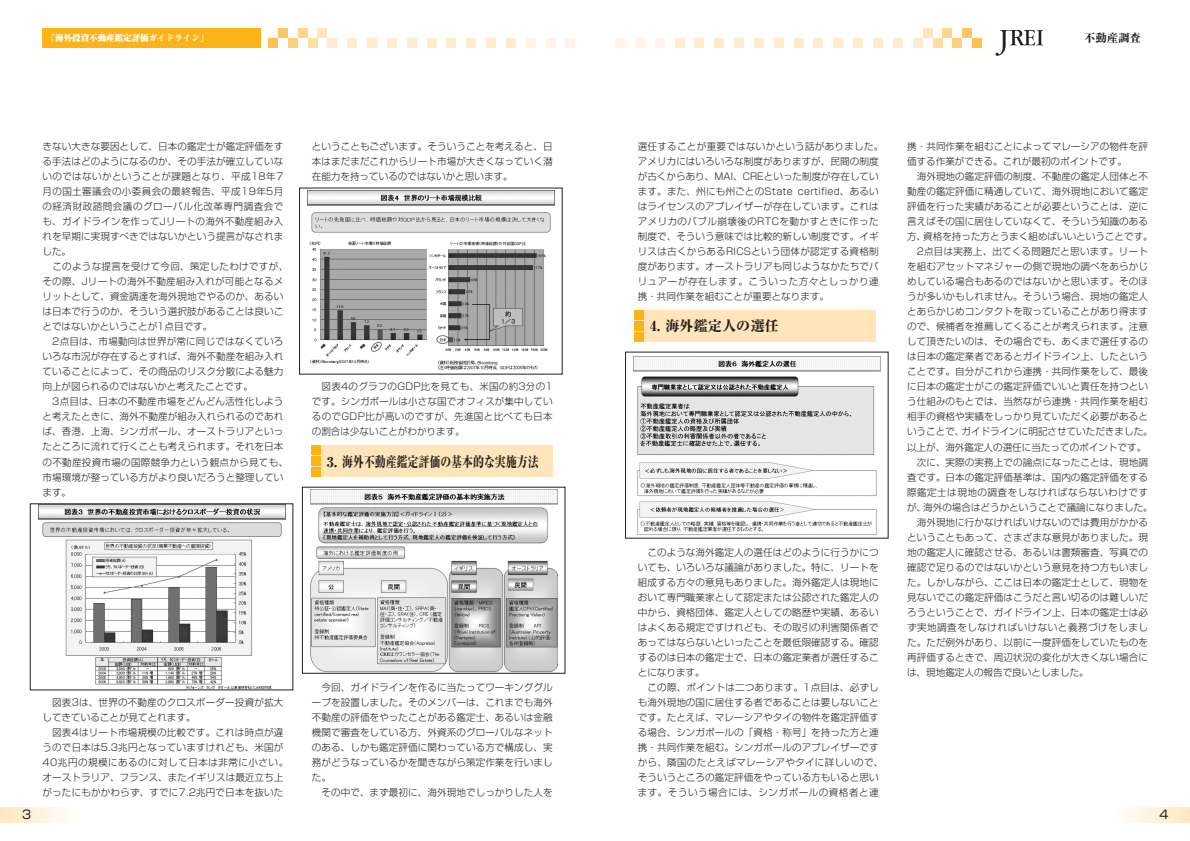
<style>
.page{position:relative;width:1190px;height:841px;background:#fff}
.page>*{position:absolute;margin:0;border:0;box-sizing:border-box;transform-origin:0 0}
.t1{font:800 14.2px "Ryumin";color:#231f20}
.t2{font:12px "Shin Go";color:#231f20}
.t3{font:800 11.3px "Ryumin";color:#231f20}
.t4{font:300 9.6px/15px "Shin Go";letter-spacing:.005em;color:#231f20;text-align:justify}
.t5{font:300 9.6px "Shin Go";letter-spacing:.05em;color:#231f20}
.t6{font:900 8.5px "Ryumin";color:#fff}
</style>
<div class="page">
<svg style="left:0;top:808px;width:66px;height:14px"></svg>
<svg style="left:1126px;top:808px;width:64px;height:14px"></svg>
<img style="left:38px;top:505px;width:247px;height:183px">
<div style="left:30px;top:503px;width:263px;height:187px;border:1px solid #231f20"></div>
<img style="left:308px;top:190px;width:247px;height:180px">
<div style="left:312px;top:445px;width:241px;height:31px;background:#ffe5b9"></div>
<div style="left:312px;top:445px;width:9px;height:9px;background:#fcb315"></div>
<div style="left:312px;top:456px;width:9px;height:9px;background:#fcb315"></div>
<div style="left:312px;top:467px;width:9px;height:9px;background:#fcb315"></div>
<img style="left:310px;top:489px;width:247px;height:183px">
<div style="left:302px;top:487px;width:264px;height:187px;border:1px solid #231f20"></div>
<div style="left:635px;top:310px;width:241px;height:31px;background:#ffe5b9"></div>
<div style="left:635px;top:310px;width:9px;height:9px;background:#fcb315"></div>
<div style="left:635px;top:321px;width:9px;height:9px;background:#fcb315"></div>
<div style="left:635px;top:332px;width:9px;height:9px;background:#fcb315"></div>
<img style="left:634px;top:356px;width:247px;height:179px">
<div style="left:43px;top:28px;width:218px;height:20px;background:#fcb315"></div>
<div style="left:347px;top:38px;width:10px;height:10px;background:#ffecce"></div>
<svg style="left:996px;top:30px;width:47px;height:26px"></svg>
<div style="left:268px;top:38px;width:10px;height:10px;background:#fec14d"></div>
<div style="left:278px;top:28px;width:10px;height:10px;background:#fec765"></div>
<div style="left:288px;top:38px;width:10px;height:10px;background:#ffcf7b"></div>
<div style="left:298px;top:28px;width:10px;height:10px;background:#ffd68e"></div>
<div style="left:308px;top:38px;width:9px;height:10px;background:#ffdda3"></div>
<div style="left:317px;top:28px;width:10px;height:10px;background:#ffe5b9"></div>
<div style="left:327px;top:38px;width:10px;height:10px;background:#ffecce"></div>
<div style="left:893px;top:38px;width:10px;height:10px;background:#ffecce"></div>
<div style="left:913px;top:38px;width:10px;height:10px;background:#ffecce"></div>
<div style="left:923px;top:28px;width:10px;height:10px;background:#ffe5b9"></div>
<div style="left:933px;top:38px;width:10px;height:10px;background:#ffdda3"></div>
<div style="left:943px;top:28px;width:9px;height:10px;background:#ffd68e"></div>
<div style="left:952px;top:38px;width:10px;height:10px;background:#ffcf7b"></div>
<div style="left:962px;top:28px;width:10px;height:10px;background:#fec765"></div>
<div style="left:972px;top:38px;width:10px;height:10px;background:#fec14d"></div>
<div style="left:367px;top:38px;width:10px;height:10px;background:#ffecce"></div>
<div style="left:387px;top:38px;width:10px;height:10px;background:#ffecce"></div>
<div style="left:407px;top:38px;width:10px;height:10px;background:#ffecce"></div>
<div style="left:427px;top:38px;width:10px;height:10px;background:#ffecce"></div>
<div style="left:446px;top:38px;width:10px;height:10px;background:#ffecce"></div>
<div style="left:466px;top:38px;width:10px;height:10px;background:#ffecce"></div>
<div style="left:486px;top:38px;width:10px;height:10px;background:#ffecce"></div>
<div style="left:506px;top:38px;width:10px;height:10px;background:#ffecce"></div>
<div style="left:526px;top:38px;width:10px;height:10px;background:#fff5e4"></div>
<div style="left:546px;top:38px;width:10px;height:10px;background:#fff5e4"></div>
<div style="left:566px;top:38px;width:9px;height:10px;background:#fff5e4"></div>
<div style="left:873px;top:38px;width:10px;height:10px;background:#ffecce"></div>
<div style="left:853px;top:38px;width:10px;height:10px;background:#ffecce"></div>
<div style="left:833px;top:38px;width:10px;height:10px;background:#ffecce"></div>
<div style="left:814px;top:38px;width:9px;height:10px;background:#ffecce"></div>
<div style="left:794px;top:38px;width:10px;height:10px;background:#ffecce"></div>
<div style="left:774px;top:38px;width:10px;height:10px;background:#ffecce"></div>
<div style="left:754px;top:38px;width:10px;height:10px;background:#ffecce"></div>
<div style="left:734px;top:38px;width:10px;height:10px;background:#ffecce"></div>
<div style="left:714px;top:38px;width:10px;height:10px;background:#ffecce"></div>
<div style="left:694px;top:38px;width:10px;height:10px;background:#ffecce"></div>
<div style="left:675px;top:38px;width:10px;height:10px;background:#ffecce"></div>
<div style="left:655px;top:38px;width:10px;height:10px;background:#fff5e4"></div>
<div style="left:635px;top:38px;width:10px;height:10px;background:#fff5e4"></div>
<div style="left:615px;top:38px;width:10px;height:10px;background:#fff5e4"></div>
<p class="t6" style="left:47px;top:35px;width:163px">「海外投資不動産鑑定評価ガイドライン」</p>
<p class="t3" style="left:1084px;top:34px;width:58px">不動産調査</p>
<p class="t4" style="left:43px;top:140px;width:242px">きない大きな要因として、日本の鑑定士が鑑定評価をする手法はどのようになるのか、その手法が確立していないのではないかということが課題となり、平成18年7月の国土審議会の小委員会の最終報告、平成19年5月の経済財政諮問会議のグローバル化改革専門調査会でも、ガイドラインを作ってJリートの海外不動産組み入れを早期に実現すべきではないかという提言がなされました。</p>
<p class="t4" style="left:43px;top:260px;width:247px;text-align:left;text-indent:10px">このような提言を受けて今回、策定したわけですが、その際、Jリートの海外不動産組み入れが可能となるメリットとして、資金調達を海外現地でやるのか、あるいは日本で行うのか、そういう選択肢があることは良いことではないかということが1点目です。</p>
<p class="t4" style="left:43px;top:336px;width:242px;text-indent:10px">2点目は、市場動向は世界が常に同じではなくていろいろな市況が存在するとすれば、海外不動産を組み入れていることによって、その商品のリスク分散による魅力向上が図られるのではないかと考えたことです。</p>
<p class="t4" style="left:43px;top:396px;width:247px;text-align:left;text-indent:10px">3点目は、日本の不動産市場をどんどん活性化しようと考えたときに、海外不動産が組み入れられるのであれば、香港、上海、シンガポール、オーストラリアといったところに流れて行くことも考えられます。それを日本の不動産投資市場の国際競争力という観点から見ても、市場環境が整っている方がより良いだろうと整理しています。</p>
<p class="t4" style="left:312px;top:140px;width:242px">ということもございます。そういうことを考えると、日本はまだまだこれからリート市場が大きくなっていく潜在能力を持っているのではないかと思います。</p>
<p class="t4" style="left:312px;top:381px;width:242px;text-indent:10px">図表4のグラフのGDP比を見ても、米国の約3分の1です。シンガポールは小さな国でオフィスが集中しているのでGDP比が高いのですが、先進国と比べても日本の割合は少ないことがわかります。</p>
<h1 class="t1" style="left:327px;top:456px;width:213px">3. 海外不動産鑑定評価の基本的な実施方法</h1>
<p class="t4" style="left:43px;top:696px;width:242px;text-indent:10px">図表3は、世界の不動産のクロスボーダー投資が拡大してきていることが見てとれます。</p>
<p class="t4" style="left:43px;top:726px;width:247px;text-align:center">図表4はリート市場規模の比較です。これは時点が違<br>うので日本は5.3兆円となっていますけれども、米国が<br>40兆円の規模にあるのに対して日本は非常に小さい。オーストラリア、フランス、またイギリスは最近立ち上がったにもかかわらず、すでに7.2兆円で日本を抜いた</p>
<p class="t4" style="left:312px;top:681px;width:242px;text-indent:10px">今回、ガイドラインを作るに当たってワーキンググループを設置しました。そのメンバーは、これまでも海外不動産の評価をやったことがある鑑定士、あるいは金融機関で審査をしている方、外資系のグローバルなネットのある、しかも鑑定評価に関わっている方で構成し、実務がどうなっているかを聞きながら策定作業を行いました。</p>
<p class="t4" style="left:321px;top:786px;width:233px">その中で、まず最初に、海外現地でしっかりした人を</p>
<p class="t4" style="left:638px;top:140px;width:247px;text-align:left">選任することが重要ではないかという話がありました。アメリカにはいろいろな制度がありますが、民間の制度が古くからあり、MAI、CREといった制度が存在しています。また、州にも州ごとのState certified、あるいはライセンスのアプレイザーが存在しています。これはアメリカのバブル崩壊後のRTCを動かすときに作った制度で、そういう意味では比較的新しい制度です。イギリスは古くからあるRICSという団体が認定する資格制度があります。オーストラリアも同じようなかたちでバリュアーが存在します。こういった方々としっかり連携・共同作業を組むことが重要となります。</p>
<h1 class="t1" style="left:650px;top:321px;width:130px">4. 海外鑑定人の選任</h1>
<p class="t4" style="left:638px;top:546px;width:242px;text-indent:10px">このような海外鑑定人の選任はどのように行うかについても、いろいろな議論がありました。特に、リートを組成する方々の意見もありました。海外鑑定人は現地において専門職業家として認定または公認された鑑定人の中から、資格団体、鑑定人としての略歴や実績、あるいはよくある規定ですけれども、その取引の利害関係者であってはならないといったことを最低限確認する。確認するのは日本の鑑定士で、日本の鑑定業者が選任することになります。</p>
<p class="t4" style="left:638px;top:681px;width:247px;text-align:center">この際、ポイントは二つあります。1点目は、必ずし<br>も海外現地の国に居住する者であることは要しないことです。たとえば、マレーシアやタイの物件を鑑定評価する場合、シンガポールの「資格・称号」を持った方と連携・共同作業を組む。シンガポールのアプレイザーですから、隣国のたとえばマレーシアやタイに詳しいので、そういうところの鑑定評価をやっている方もいると思います。そういう場合には、シンガポールの資格者と連</p>
<p class="t4" style="left:907px;top:140px;width:242px">携・共同作業を組むことによってマレーシアの物件を評価する作業ができる。これが最初のポイントです。</p>
<p class="t4" style="left:917px;top:170px;width:233px">海外現地の鑑定評価の制度、不動産の鑑定人団体と不</p>
<p class="t4" style="left:907px;top:185px;width:242px">動産の鑑定評価に精通していて、海外現地において鑑定</p>
<p class="t4" style="left:907px;top:200px;width:242px">評価を行った実績があることが必要ということは、逆に</p>
<p class="t4" style="left:907px;top:215px;width:242px">言えばその国に居住していなくて、そういう知識のある</p>
<p class="t4" style="left:907px;top:230px;width:247px">方、資格を持った方とうまく組めばいいということです。</p>
<p class="t4" style="left:917px;top:245px;width:233px">2点目は実務上、出てくる問題だと思います。リート</p>
<p class="t4" style="left:907px;top:260px;width:242px">を組むアセットマネジャーの側で現地の調べをあらかじ</p>
<p class="t4" style="left:907px;top:275px;width:242px">めしている場合もあるのではないかと思います。そのほ</p>
<p class="t4" style="left:907px;top:290px;width:242px">うが多いかもしれません。そういう場合、現地の鑑定人</p>
<p class="t4" style="left:907px;top:305px;width:242px">とあらかじめコンタクトを取っていることがあり得ます</p>
<p class="t4" style="left:907px;top:321px;width:242px">ので、候補者を推薦してくることが考えられます。注意</p>
<p class="t4" style="left:907px;top:336px;width:242px">して頂きたいのは、その場合でも、あくまで選任するの</p>
<p class="t4" style="left:907px;top:351px;width:242px">は日本の鑑定業者であるとガイドライン上、したという</p>
<p class="t4" style="left:907px;top:366px;width:242px">ことです。自分がこれから連携・共同作業をして、最後</p>
<p class="t4" style="left:907px;top:381px;width:242px">に日本の鑑定士がこの鑑定評価でいいと責任を持つとい</p>
<p class="t4" style="left:907px;top:396px;width:242px">う仕組みのもとでは、当然ながら連携・共同作業を組む</p>
<p class="t4" style="left:907px;top:411px;width:242px">相手の資格や実績をしっかり見ていただく必要があると</p>
<p class="t4" style="left:907px;top:426px;width:247px">いうことで、ガイドラインに明記させていただきました。</p>
<p class="t4" style="left:907px;top:441px;width:241px">以上が、海外鑑定人の選任に当たってのポイントです。</p>
<p class="t4" style="left:917px;top:456px;width:233px">次に、実際の実務上での論点になったことは、現地調</p>
<p class="t4" style="left:907px;top:471px;width:242px">査です。日本の鑑定評価基準は、国内の鑑定評価をする</p>
<p class="t5" style="left:907px;top:488px;width:242px">際鑑定士は現地の調査をしなければならないわけです</p>
<p class="t4" style="left:907px;top:501px;width:247px">が、海外の場合はどうかということで議論になりました。</p>
<p class="t4" style="left:917px;top:516px;width:233px">海外現地に行かなければいけないのでは費用がかかる</p>
<p class="t4" style="left:907px;top:531px;width:242px">ということもあって、さまざまな意見がありました。現</p>
<p class="t4" style="left:907px;top:546px;width:242px">地の鑑定人に確認させる、あるいは書類審査、写真での</p>
<p class="t4" style="left:907px;top:561px;width:242px">確認で足りるのではないかという意見を持つ方もいまし</p>
<p class="t4" style="left:907px;top:576px;width:242px">た。しかしながら、ここは日本の鑑定士として、現物を</p>
<p class="t4" style="left:907px;top:591px;width:242px">見ないでこの鑑定評価はこうだと言い切るのは難しいだ</p>
<p class="t4" style="left:907px;top:606px;width:242px">ろうということで、ガイドライン上、日本の鑑定士は必</p>
<p class="t5" style="left:907px;top:624px;width:242px">ず実地調査をしなければいけないと義務づけをしまし</p>
<p class="t4" style="left:907px;top:636px;width:242px">た。ただ例外があり、以前に一度評価をしていたものを</p>
<p class="t4" style="left:907px;top:651px;width:242px">再評価するときで、周辺状況の変化が大きくない場合に</p>
<p class="t4" style="left:907px;top:666px;width:183px">は、現地鑑定人の報告で良いとしました。</p>
<p class="t2" style="left:22px;top:810px;width:11px">3</p>
<p class="t2" style="left:1159px;top:810px;width:11px">4</p>
</div>
